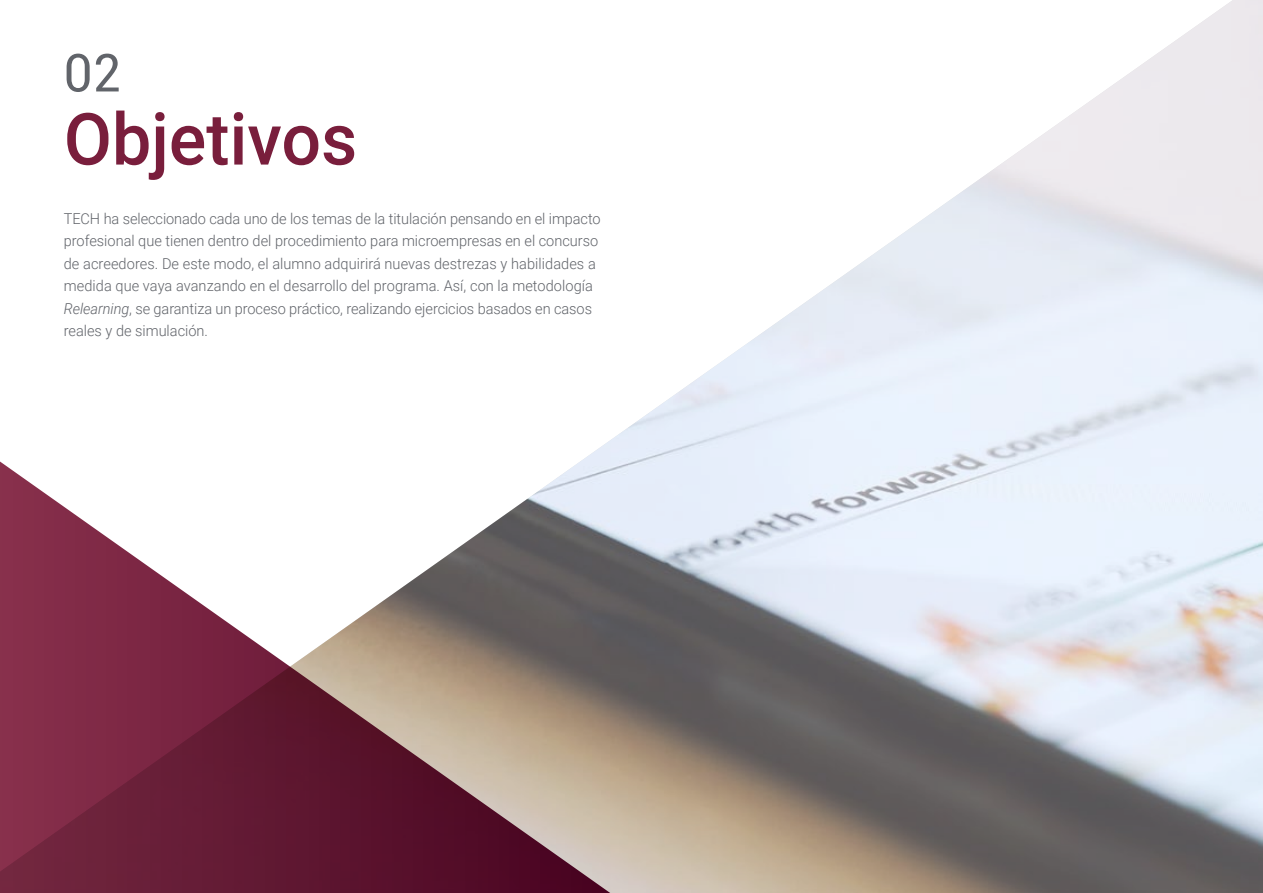
<style>
.page{position:relative;width:1263px;height:893px;background:#fff}
.page>*{position:absolute;margin:0;border:0;box-sizing:border-box;transform-origin:0 0}
.t1{font:500 72px "Roboto";color:#791e3c}
.t2{font:52.5px "Roboto";color:#61646a}
.t3{font:300 15px/22.5px "Roboto";color:#61646a}
.s1{font-style:italic}
</style>
<div class="page">
<img style="left:602px;top:0;width:661px;height:893px">
<svg style="left:0;top:446px;width:640px;height:447px"></svg>
<h2 class="t2" style="left:64px;top:36px;width:59px">02</h2>
<h1 class="t1" style="left:64px;top:89px;width:295px">Objetivos</h1>
<p class="t3" style="left:64px;top:207px;width:538px">TECH ha seleccionado cada uno de los temas de la titulación pensando en el impacto profesional que tienen dentro del procedimiento para microempresas en el concurso de acreedores. De este modo, el alumno adquirirá nuevas destrezas y habilidades a medida que vaya avanzando en el desarrollo del programa. Así, con la metodología <span class="s1">Relearning</span>, se garantiza un proceso práctico, realizando ejercicios basados en casos reales y de simulación.</p>
</div>
